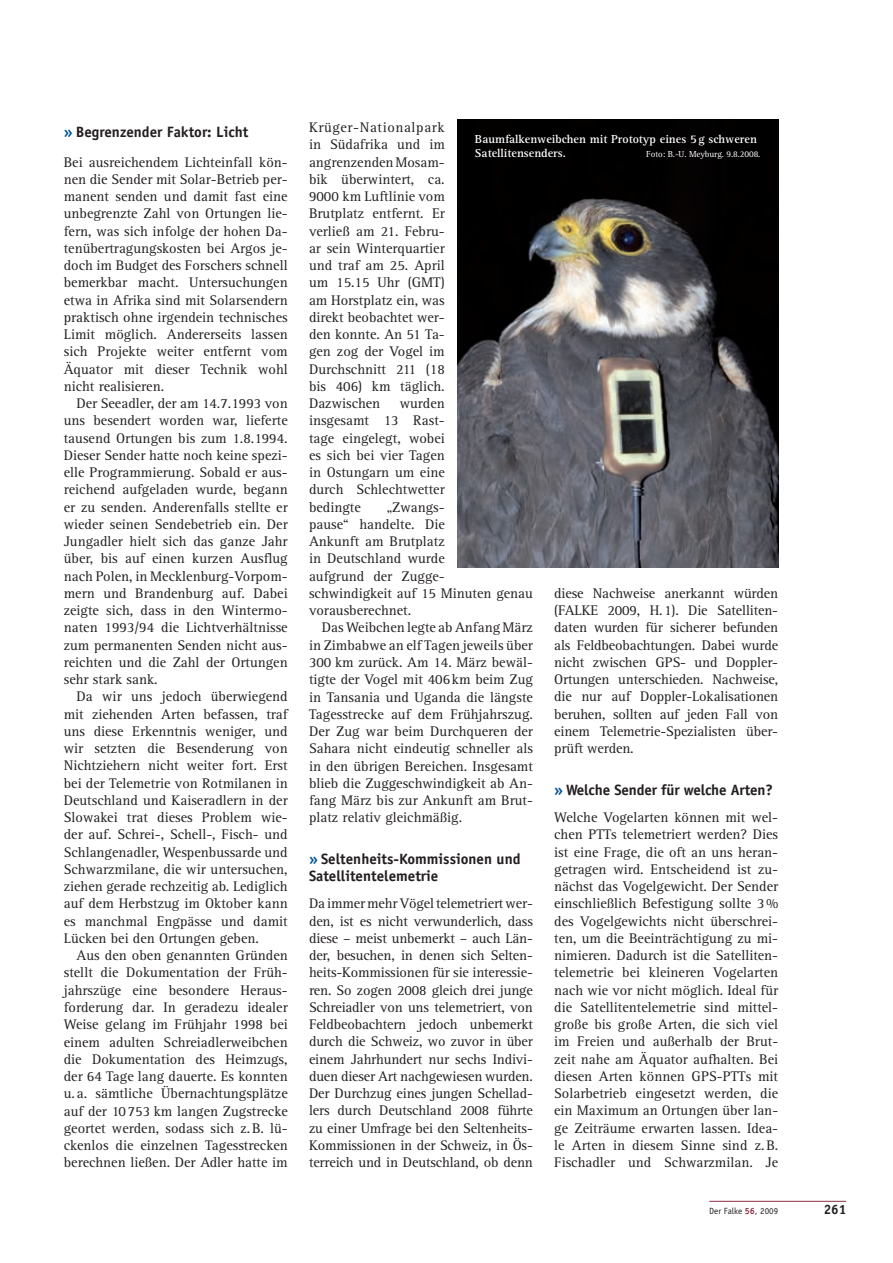
<style>
.page{position:relative;width:893px;height:1263px;background:#fff}
.page>*{position:absolute;margin:0;border:0;box-sizing:border-box;transform-origin:0 0}
.t1{font:700 15px/17.2px "Officina Sans Std";color:#231f20}
.t2{font:14.4px/17.2px "Rotis Serif";color:#231f20;text-align:justify}
.t3{font:700 13.5px "Officina Sans Std";color:#231f20}
.t4{font:700 12px/14.4px "Rotis Serif";color:#fff}
.t5{font:9px "Rotis Serif";letter-spacing:-.01em;color:#fff}
.t6{font:9px "Officina Sans Std";color:#231f20}
.s1{color:#005495}
.s2{font-weight:700;color:#8d2f45}
</style>
<div class="page">
<hr style="left:709px;top:1201px;width:137px;height:1px;background:#8d2f45">
<img style="left:458px;top:119px;width:320px;height:448px">
<p class="t1" style="left:64px;top:124px;width:186px"><span class="s1">»</span> Begrenzender Faktor: Licht</p>
<p class="t2" style="left:64px;top:154px;width:225px">Bei ausreichendem Lichteinfall kön&shy;nen die Sender mit Solar-Betrieb per&shy;manent senden und damit fast eine unbegrenzte Zahl von Ortungen lie&shy;fern, was sich infolge der hohen Da&shy;tenübertragungskosten bei Argos je&shy;doch im Budget des Forschers schnell bemerkbar macht. Untersuchungen etwa in Afrika sind mit Solarsendern praktisch ohne irgendein technisches Limit möglich. Andererseits lassen sich Projekte weiter entfernt vom Äquator mit dieser Technik wohl nicht realisieren.</p>
<p class="t2" style="left:64px;top:395px;width:225px;text-indent:13px">Der Seeadler, der am 14.7.1993 von uns besendert worden war, lieferte tausend Ortungen bis zum 1.8.1994.<br>Dieser Sender hatte noch keine spezi&shy;elle Programmierung. Sobald er aus&shy;reichend aufgeladen wurde, begann er zu senden. Anderenfalls stellte er wieder seinen Sendebetrieb ein. Der Jungadler hielt sich das ganze Jahr über, bis auf einen kurzen Ausflug nach Polen, in Mecklenburg-Vorpom&shy;mern und Brandenburg auf. Dabei zeigte sich, dass in den Wintermo&shy;naten 1993/94 die Lichtverhältnisse zum permanenten Senden nicht aus&shy;reichten und die Zahl der Ortungen sehr stark sank.</p>
<p class="t2" style="left:64px;top:688px;width:225px;text-indent:13px">Da wir uns jedoch überwiegend mit ziehenden Arten befassen, traf uns diese Erkenntnis weniger, und wir setzten die Besenderung von Nichtziehern nicht weiter fort. Erst bei der Telemetrie von Rotmilanen in Deutschland und Kaiseradlern in der Slowakei trat dieses Problem wie&shy;der auf. Schrei-, Schell-, Fisch- und Schlangenadler, Wespenbussarde und Schwarzmilane, die wir untersuchen, ziehen gerade rechzeitig ab. Lediglich auf dem Herbstzug im Oktober kann es manchmal Engpässe und damit Lücken bei den Ortungen geben.</p>
<p class="t2" style="left:64px;top:947px;width:225px;text-indent:13px">Aus den oben genannten Gründen stellt die Dokumentation der Früh&shy;jahrszüge eine besondere Heraus&shy;forderung dar. In geradezu idealer Weise gelang im Frühjahr 1998 bei einem adulten Schreiadlerweibchen die Dokumentation des Heimzugs, der 64 Tage lang dauerte. Es konnten u. a. sämtliche Übernachtungsplätze auf der 10753 km langen Zugstrecke geortet werden, sodass sich z.B. lü&shy;ckenlos die einzelnen Tagesstrecken berechnen ließen. Der Adler hatte im</p>
<p class="t2" style="left:309px;top:119px;width:137px">Krüger-Nationalpark in Südafrika und im angrenzenden Mosam&shy;bik überwintert, ca.<br>9000 km Luftlinie vom Brutplatz entfernt. Er verließ am 21. Febru&shy;ar sein Winterquartier und traf am 25. April um 15.15 Uhr (GMT) am Horstplatz ein, was direkt beobachtet wer&shy;den konnte. An 51 Ta&shy;gen zog der Vogel im Durchschnitt 211 (18 bis 406) km täglich.<br>Dazwischen</p>
<p class="t4" style="left:475px;top:132px;width:284px">Baumfalkenweibchen mit Prototyp eines 5 g schweren<br>Satellitensenders.</p>
<p class="t5" style="left:646px;top:149px;width:116px">Foto: B.-U. Meyburg. 9.8.2008.</p>
<p class="t2" style="left:309px;top:395px;width:137px;text-indent:91px">wurden insgesamt 13 Rast&shy;tage eingelegt, wobei es sich bei vier Tagen in Ostungarn um eine durch Schlechtwetter bedingte</p>
<p class="t2" style="left:309px;top:499px;width:225px;text-align:left;text-indent:77px">„Zwangs-<br>pause“ handelte. Die<br>Ankunft am Brutplatz<br>in Deutschland wurde<br>aufgrund der Zugge-<br>schwindigkeit auf 15 Minuten genau vorausberechnet.</p>
<p class="t2" style="left:309px;top:619px;width:225px;text-indent:13px">Das Weibchen legte ab Anfang März in Zimbabwe an elf Tagen jeweils über 300 km zurück. Am 14. März bewäl&shy;tigte der Vogel mit 406km beim Zug in Tansania und Uganda die längste Tagesstrecke auf dem Frühjahrszug.<br>Der Zug war beim Durchqueren der Sahara nicht eindeutig schneller als in den übrigen Bereichen. Insgesamt blieb die Zuggeschwindigkeit ab An&shy;fang März bis zur Ankunft am Brut&shy;platz relativ gleichmäßig.</p>
<p class="t1" style="left:309px;top:850px;width:213px"><span class="s1">»</span> Seltenheits-Kommissionen und<br>Satellitentelemetrie</p>
<p class="t2" style="left:309px;top:895px;width:225px">Da immer mehr Vögel telemetriert wer&shy;den, ist es nicht verwunderlich, dass diese – meist unbemerkt – auch Län&shy;der, besuchen, in denen sich Selten&shy;heits-Kommissionen für sie interessie&shy;ren. So zogen 2008 gleich drei junge Schreiadler von uns telemetriert, von Feldbeobachtern jedoch unbemerkt durch die Schweiz, wo zuvor in über einem Jahrhundert nur sechs Indivi&shy;duen dieser Art nachgewiesen wurden.<br>Der Durchzug eines jungen Schellad&shy;lers durch Deutschland 2008 führte zu einer Umfrage bei den Seltenheits-Kommissionen in der Schweiz, in Ös&shy;terreich und in Deutschland, ob denn</p>
<p class="t2" style="left:554px;top:585px;width:225px">diese Nachweise anerkannt würden (Falke</p>
<p class="t2" style="left:554px;top:602px;width:225px;text-indent:53px">2009, H.1). Die Satelliten&shy;daten wurden für sicherer befunden als Feldbeobachtungen. Dabei wurde nicht zwischen GPS- und Doppler-Ortungen unterschieden. Nachweise, die nur auf Doppler-Lokalisationen beruhen, sollten auf jeden Fall von einem Telemetrie-Spezialisten über&shy;prüft werden.</p>
<p class="t1" style="left:554px;top:781px;width:220px"><span class="s1">»</span> Welche Sender für welche Arten?</p>
<p class="t2" style="left:554px;top:809px;width:225px">Welche Vogelarten können mit wel&shy;chen PTTs telemetriert werden? Dies ist eine Frage, die oft an uns heran&shy;getragen wird. Entscheidend ist zu&shy;nächst das Vogelgewicht. Der Sender einschließlich Befestigung sollte 3% des Vogelgewichts nicht überschrei&shy;ten, um die Beeinträchtigung zu mi&shy;nimieren. Dadurch ist die Satelliten&shy;telemetrie bei kleineren Vogelarten nach wie vor nicht möglich. Ideal für die Satellitentelemetrie sind mittel&shy;große bis große Arten, die sich viel im Freien und außerhalb der Brut&shy;zeit nahe am Äquator aufhalten. Bei diesen Arten können GPS-PTTs mit Solarbetrieb eingesetzt werden, die ein Maximum an Ortungen über lan&shy;ge Zeiträume erwarten lassen. Idea&shy;le Arten in diesem Sinne sind z.B.<br>Fischadler und Schwarzmilan. Je</p>
<p class="t6" style="left:709px;top:1206px;width:71px">Der Falke <span class="s2">56</span>, 2009</p>
<p class="t3" style="left:824px;top:1201px;width:24px">261</p>
</div>
